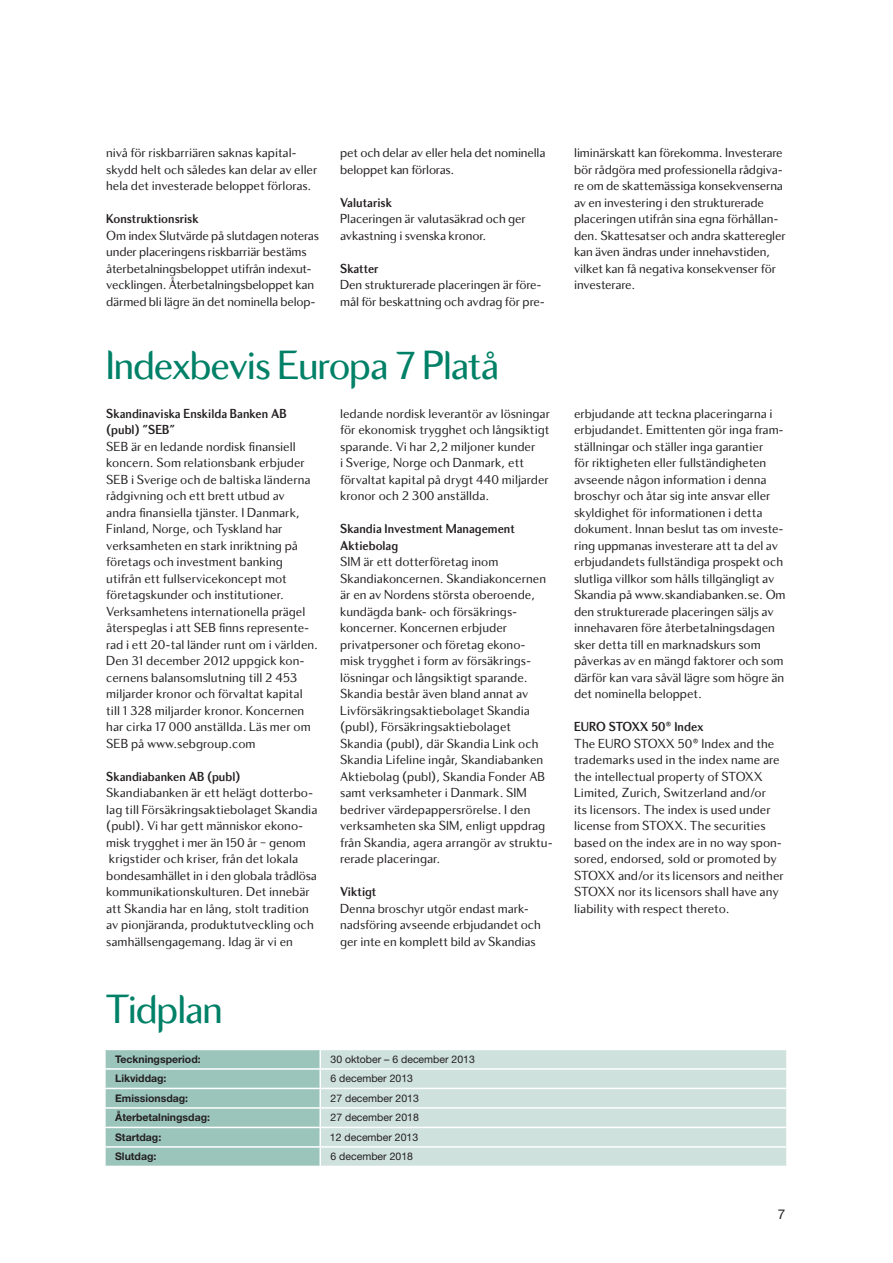
<style>
.page{position:relative;width:893px;height:1263px;background:#fff}
.page>*{position:absolute;margin:0;border:0;box-sizing:border-box;transform-origin:0 0}
.t1{font:42px "Skandia Display";letter-spacing:-.01em;color:#008167}
.t2{font:13.5px/16.5px "Skandia Text";letter-spacing:-.005em;color:#231f20}
.t3{font:700 13.5px/16.5px "Skandia Display";color:#231f20}
.t4{font:13.5px "Helvetica Neue LT Pro";color:#231f20}
.t5{font:10.5px "Helvetica Neue LT Pro";color:#231f20}
.t6{font:700 10.5px "Helvetica Neue LT Pro";color:#231f20}
</style>
<div class="page">
<div style="left:321px;top:1050px;width:465px;height:116px;background:#cee1dc"></div>
<hr style="left:320px;top:1068px;width:468px;height:2px;background:#fff">
<hr style="left:320px;top:1088px;width:468px;height:1px;background:#fff">
<hr style="left:320px;top:1107px;width:468px;height:2px;background:#fff">
<hr style="left:320px;top:1127px;width:468px;height:1px;background:#fff">
<hr style="left:320px;top:1146px;width:468px;height:2px;background:#fff">
<svg style="left:105px;top:1050px;width:216px;height:116px;background:#a3c9c0"></svg>
<svg style="left:786px;top:1050px;width:1px;height:116px"></svg>
<p class="t2" style="left:106px;top:146px;width:213px">nivå för riskbarriären saknas kapital&shy;skydd helt och således kan delar av eller hela det investerade beloppet förloras.</p>
<p class="t3" style="left:106px;top:212px;width:94px">Konstruktionsrisk</p>
<p class="t2" style="left:106px;top:228px;width:214px">Om index Slutvärde på slutdagen noteras under placeringens riskbarriär bestäms återbetalningsbeloppet utifrån indexut&shy;vecklingen. Återbetalningsbeloppet kan därmed bli lägre än det nominella belop-</p>
<p class="t2" style="left:340px;top:146px;width:207px">pet och delar av eller hela det nominella beloppet kan förloras.</p>
<p class="t3" style="left:340px;top:195px;width:53px">Valutarisk</p>
<p class="t2" style="left:340px;top:212px;width:187px">Placeringen är valutasäkrad och ger avkastning i svenska kronor.</p>
<p class="t3" style="left:340px;top:261px;width:40px">Skatter</p>
<p class="t2" style="left:340px;top:278px;width:206px">Den strukturerade placeringen är före&shy;mål för beskattning och avdrag för pre-</p>
<h1 class="t1" style="left:106px;top:349px;width:394px">Indexbevis Europa 7 Platå</h1>
<p class="t3" style="left:106px;top:406px;width:182px">Skandinaviska Enskilda Banken AB (publ) ”SEB”</p>
<p class="t2" style="left:106px;top:439px;width:213px">SEB är en ledande nordisk finansiell koncern. Som relationsbank erbjuder SEB i Sverige och de baltiska länderna rådgivning och ett brett utbud av andra finansiella tjänster. I Danmark, Finland, Norge, och Tyskland har verksamheten en stark inriktning på företags och investment banking utifrån ett fullservicekoncept mot företagskunder och institutioner.<br>Verksamhetens internationella prägel återspeglas i att SEB finns represente&shy;rad i ett 20-tal länder runt om i världen.<br>Den 31 december 2012 uppgick kon&shy;cernens balansomslutning till 2 453 miljarder kronor och förvaltat kapital till 1 328 miljarder kronor. Koncernen har cirka 17 000 anställda. Läs mer om SEB på www.sebgroup.com</p>
<p class="t3" style="left:106px;top:769px;width:136px">Skandiabanken AB (publ)</p>
<p class="t2" style="left:106px;top:786px;width:213px">Skandiabanken är ett helägt dotterbo&shy;lag till Försäkringsaktiebolaget Skandia (publ). Vi har gett människor ekono&shy;misk trygghet i mer än 150 år – genom krigstider och kriser, från det lokala bondesamhället in i den globala trådlösa kommunikationskulturen. Det innebär att Skandia har en lång, stolt tradition av pionjäranda, produktutveckling och samhällsengagemang. Idag är vi en</p>
<h1 class="t1" style="left:106px;top:993px;width:118px">Tidplan</h1>
<p class="t2" style="left:340px;top:406px;width:211px">ledande nordisk leverantör av lösningar för ekonomisk trygghet och långsiktigt sparande. Vi har 2,2 miljoner kunder<br>i Sverige, Norge och Danmark, ett förvaltat kapital på drygt 440 miljarder kronor och 2 300 anställda.</p>
<p class="t3" style="left:340px;top:522px;width:176px">Skandia Investment Management<br>Aktiebolag</p>
<p class="t2" style="left:340px;top:555px;width:214px">SIM är ett dotterföretag inom Skandiakoncernen. Skandiakoncernen är en av Nordens största oberoende, kundägda bank- och försäkrings&shy;koncerner. Koncernen erbjuder privatpersoner och företag ekono&shy;misk trygghet i form av försäkrings&shy;lösningar och långsiktigt sparande.<br>Skandia består även bland annat av Livförsäkringsaktiebolaget Skandia (publ), Försäkringsaktiebolaget Skandia (publ), där Skandia Link och Skandia Lifeline ingår, Skandiabanken Aktiebolag (publ), Skandia Fonder AB samt verksamheter i Danmark. SIM bedriver värdepappersrörelse. I den verksamheten ska SIM, enligt uppdrag från Skandia, agera arrangör av struktu&shy;rerade placeringar.</p>
<p class="t3" style="left:340px;top:885px;width:38px">Viktigt</p>
<p class="t2" style="left:340px;top:901px;width:202px">Denna broschyr utgör endast mark&shy;nadsföring avseende erbjudandet och ger inte en komplett bild av Skandias</p>
<p class="t6" style="left:115px;top:1055px;width:87px">Teckningsperiod:</p>
<p class="t5" style="left:330px;top:1055px;width:146px">30 oktober – 6 december 2013</p>
<p class="t6" style="left:115px;top:1075px;width:53px">Likviddag:</p>
<p class="t5" style="left:330px;top:1075px;width:84px">6 december 2013</p>
<p class="t6" style="left:115px;top:1094px;width:75px">Emissionsdag:</p>
<p class="t5" style="left:330px;top:1094px;width:90px">27 december 2013</p>
<p class="t6" style="left:115px;top:1114px;width:96px">Återbetalningsdag:</p>
<p class="t5" style="left:330px;top:1114px;width:90px">27 december 2018</p>
<p class="t6" style="left:115px;top:1133px;width:48px">Startdag:</p>
<p class="t5" style="left:330px;top:1133px;width:90px">12 december 2013</p>
<p class="t6" style="left:115px;top:1153px;width:43px">Slutdag:</p>
<p class="t5" style="left:330px;top:1153px;width:84px">6 december 2018</p>
<p class="t2" style="left:574px;top:146px;width:213px">liminärskatt kan förekomma. Investerare bör rådgöra med professionella rådgiva&shy;re om de skattemässiga konsekvenserna av en investering i den strukturerade placeringen utifrån sina egna förhållan&shy;den. Skattesatser och andra skatteregler kan även ändras under innehavstiden, vilket kan få negativa konsekvenser för investerare.</p>
<p class="t2" style="left:574px;top:406px;width:213px">erbjudande att teckna placeringarna i erbjudandet. Emittenten gör inga fram&shy;ställningar och ställer inga garantier<br>för riktigheten eller fullständigheten avseende någon information i denna broschyr och åtar sig inte ansvar eller skyldighet för informationen i detta dokument. Innan beslut tas om investe&shy;ring uppmanas investerare att ta del av erbjudandets fullständiga prospekt och slutliga villkor som hålls tillgängligt av Skandia på www.skandiabanken.se. Om den strukturerade placeringen säljs av innehavaren före återbetalningsdagen sker detta till en marknadskurs som påverkas av en mängd faktorer och som därför kan vara såväl lägre som högre än det nominella beloppet.</p>
<p class="t3" style="left:574px;top:720px;width:131px">EURO STOXX 50® Index</p>
<p class="t2" style="left:574px;top:736px;width:211px">The EURO STOXX 50® Index and the trademarks used in the index name are the intellectual property of STOXX Limited, Zurich, Switzerland and/or<br>its licensors. The index is used under license from STOXX. The securities based on the index are in no way spon&shy;sored, endorsed, sold or promoted by STOXX and/or its licensors and neither STOXX nor its licensors shall have any liability with respect thereto.</p>
<p class="t4" style="left:778px;top:1209px;width:9px">7</p>
</div>
